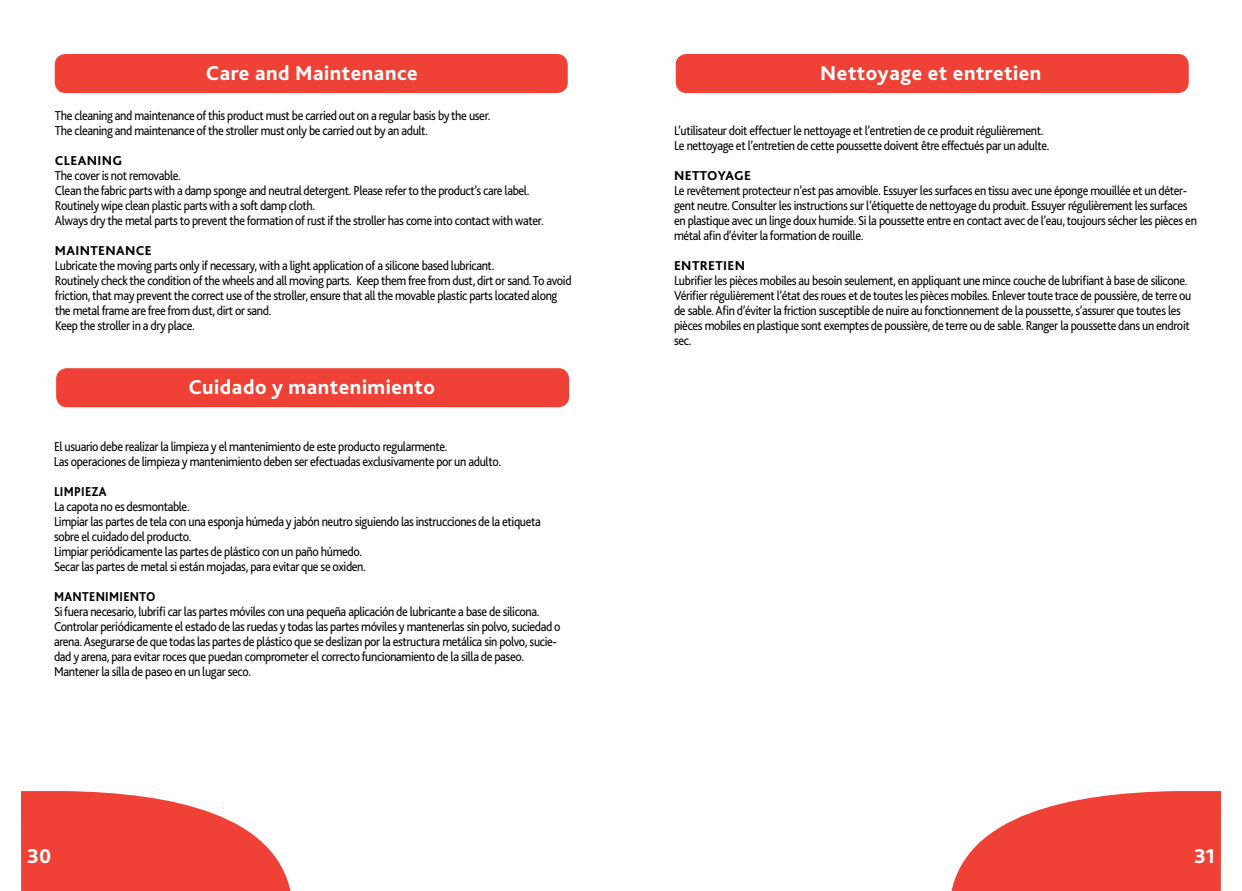
<style>
.page{position:relative;width:1242px;height:891px;background:#fff}
.page>*{position:absolute;margin:0;border:0;box-sizing:border-box;transform-origin:0 0}
.t1{font:800 21px "Bliss 2";letter-spacing:.025em;color:#fff}
.t2{font:13.5px/15px "Bliss 2";letter-spacing:-.03em;color:#000;scale:.9 1}
.t3{font:800 13.5px "Bliss 2";letter-spacing:.025em;color:#000}
.t4{font:800 13.5px "Bliss 2";letter-spacing:.025em;color:#000;scale:.9 1}
</style>
<div class="page">
<svg style="left:21px;top:791px;width:270px;height:100px"></svg>
<div style="left:55px;top:54px;width:513px;height:39px;background:#ef4135;border-radius:11px"></div>
<svg style="left:951px;top:791px;width:270px;height:100px"></svg>
<div style="left:676px;top:54px;width:513px;height:39px;background:#ef4135;border-radius:11px"></div>
<div style="left:56px;top:368px;width:513px;height:39px;background:#ef4135;border-radius:11px"></div>
<h1 class="t1" style="left:206px;top:60px;width:214px">Care and Maintenance</h1>
<p class="t2" style="left:55px;top:108px;width:486px">The cleaning and maintenance of this product must be carried out on a regular basis by the user.<br>The cleaning and maintenance of the stroller must only be carried out by an adult.</p>
<p class="t3" style="left:55px;top:153px;width:69px">CLEANING</p>
<p class="t2" style="left:55px;top:168px;width:545px">The cover is not removable.<br>Clean the fabric parts with a damp sponge and neutral detergent. Please refer to the product’s care label.<br>Routinely wipe clean plastic parts with a soft damp cloth.<br>Always dry the metal parts to prevent the formation of rust if the stroller has come into contact with water.</p>
<p class="t3" style="left:55px;top:243px;width:98px">MAINTENANCE</p>
<p class="t2" style="left:55px;top:258px;width:576px">Lubricate the moving parts only if necessary, with a light application of a silicone based lubricant.<br>Routinely check the condition of the wheels and all moving parts. Keep them free from dust, dirt or sand.To avoid friction, that may prevent the correct use of the stroller, ensure that all the movable plastic parts located along the metal frame are free from dust, dirt or sand.<br>Keep the stroller in a dry place.</p>
<h1 class="t1" style="left:188px;top:374px;width:248px">Cuidado y mantenimiento</h1>
<p class="t2" style="left:54px;top:439px;width:498px">El usuario debe realizar la limpieza y el mantenimiento de este producto regularmente.<br>Las operaciones de limpieza y mantenimiento deben ser efectuadas exclusivamente por un adulto.</p>
<p class="t4" style="left:54px;top:484px;width:60px">LIMPIEZA</p>
<p class="t2" style="left:54px;top:499px;width:543px">La capota no es desmontable.<br>Limpiar las partes de tela con una esponja húmeda y jabón neutro siguiendo las instrucciones de la etiqueta sobre el cuidado del producto.<br>Limpiar periódicamente las partes de plástico con un paño húmedo.<br>Secar las partes de metal si están mojadas, para evitar que se oxiden.</p>
<p class="t4" style="left:54px;top:589px;width:114px">MANTENIMIENTO</p>
<p class="t2" style="left:54px;top:604px;width:564px">Si fuera necesario, lubrifi car las partes móviles con una pequeña aplicación de lubricante a base de silicona.<br>Controlar periódicamente el estado de las ruedas y todas las partes móviles y mantenerlas sin polvo, suciedad o arena. Asegurarse de que todas las partes de plástico que se deslizan por la estructura metálica sin polvo, sucie&shy;dad y arena, para evitar roces que puedan comprometer el correcto funcionamiento de la silla de paseo.<br>Mantener la silla de paseo en un lugar seco.</p>
<h1 class="t1" style="left:820px;top:60px;width:223px">Nettoyage et entretien</h1>
<p class="t2" style="left:674px;top:123px;width:419px">L’utilisateur doit effectuer le nettoyage et l’entretien de ce produit régulièrement.<br>Le nettoyage et l’entretien de cette poussette doivent être effectués par un adulte.</p>
<p class="t3" style="left:674px;top:167px;width:79px">NETTOYAGE</p>
<p class="t2" style="left:674px;top:183px;width:583px">Le revêtement protecteur n’est pas amovible. Essuyer les surfaces en tissu avec une éponge mouillée et un déter&shy;gent neutre. Consulter les instructions sur l’étiquette de nettoyage du produit. Essuyer régulièrement les surfaces en plastique avec un linge doux humide. Si la poussette entre en contact avec de l’eau, toujours sécher les pièces en métal afin d’éviter la formation de rouille.</p>
<p class="t3" style="left:674px;top:257px;width:73px">ENTRETIEN</p>
<p class="t2" style="left:674px;top:273px;width:576px">Lubrifier les pièces mobiles au besoin seulement, en appliquant une mince couche de lubrifiant à base de silicone.<br>Vérifier régulièrement l’état des roues et de toutes les pièces mobiles. Enlever toute trace de poussière, de terre ou de sable. Afin d’éviter la friction susceptible de nuire au fonctionnement de la poussette, s’assurer que toutes les pièces mobiles en plastique sont exemptes de poussière, de terre ou de sable. Ranger la poussette dans un endroit sec.</p>
<h1 class="t1" style="left:27px;top:843px;width:26px">30</h1>
<h1 class="t1" style="left:1194px;top:843px;width:22px">31</h1>
</div>
